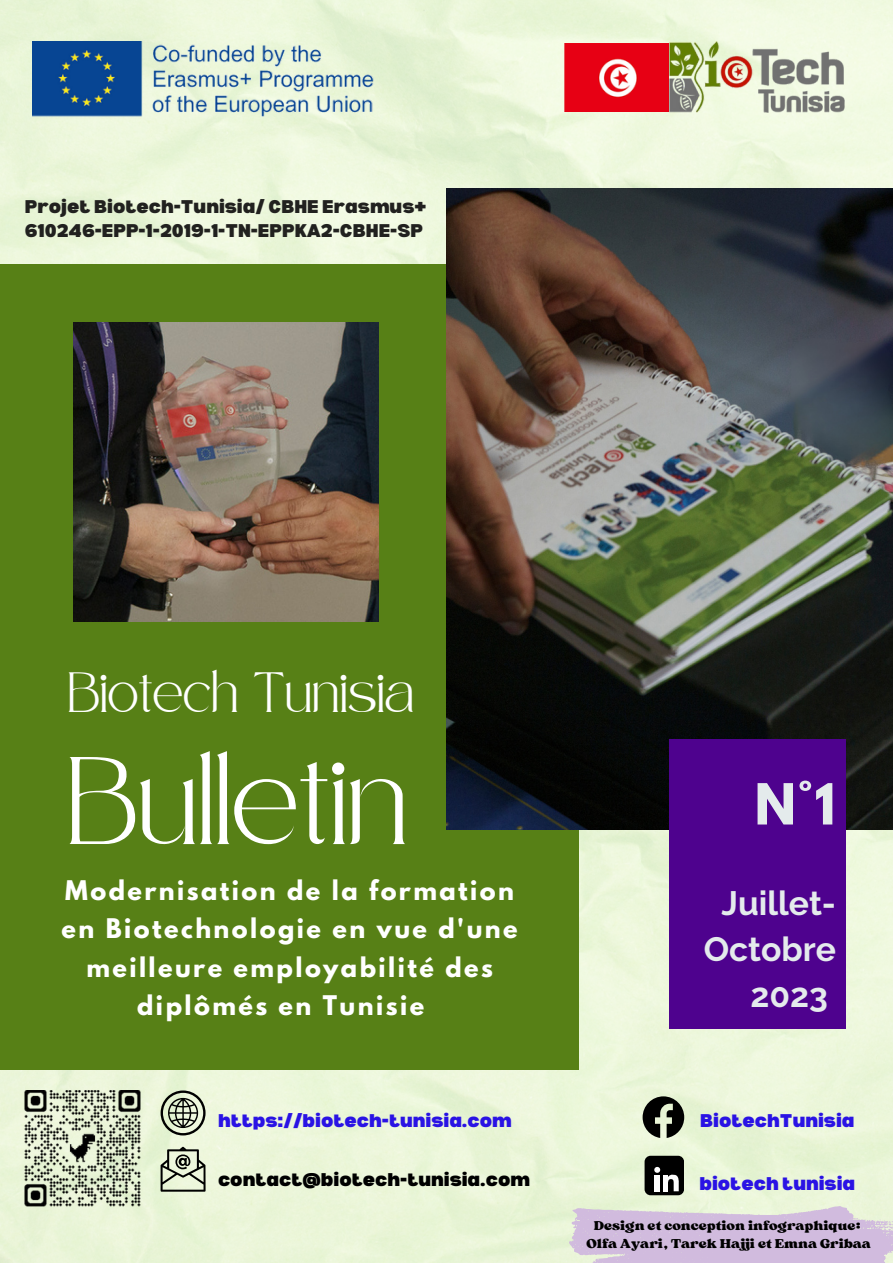
<style>
.page{position:relative;width:893px;height:1264px;background:#fff}
.page>*{position:absolute;margin:0;border:0;box-sizing:border-box;transform-origin:0 0}
.t1{font:60.75px "Safira March";letter-spacing:.01em;color:#fff}
.t2{font:700 50.1px "League Spartan";color:#e4ebec}
.t3{font:700 33.6px/46px "Raleway";color:#e4ebec;text-align:center}
.t4{font:27.75px "Safira March";letter-spacing:.01em;color:#fff}
.t5{font:700 24px "League Spartan";letter-spacing:.1em;color:#fff}
.t6{font:900 18px "Bernoru";color:#21211f}
.t7{font:900 18px "Bernoru";color:#2a13e4}
.t8{font:900 18px "Bernoru";color:#000}
.t9{font:13.5px "Sergio Trendy";color:#000}
</style>
<div class="page">
<img style="left:0;top:0;width:892px;height:1262px">
<div style="left:0;top:264px;width:579px;height:805px;background:#578016"></div>
<img style="left:446px;top:189px;width:446px;height:640px">
<div style="left:669px;top:739px;width:176px;height:289px;background:#4e028e"></div>
<img style="left:564px;top:42px;width:281px;height:71px">
<img style="left:32px;top:42px;width:374px;height:80px">
<img style="left:73px;top:322px;width:305px;height:299px">
<img style="left:25px;top:1090px;width:115px;height:116px">
<svg style="left:160px;top:1146px;width:45px;height:45px;background:#a8af9b"></svg>
<svg style="left:160px;top:1090px;width:45px;height:45px;background:#9ea692"></svg>
<svg style="left:642px;top:1096px;width:42px;height:41px;background:#5b5f54"></svg>
<div style="left:644px;top:1155px;width:40px;height:40px;background:#000;border-radius:6px"></div>
<svg style="left:654px;top:1166px;width:6px;height:6px"></svg>
<div style="left:654px;top:1174px;width:5px;height:17px;background:#fff"></div>
<hr style="left:663px;top:1174px;width:4px;height:17px;background:#fff">
<svg style="left:666px;top:1174px;width:13px;height:17px"></svg>
<svg style="left:564px;top:1205px;width:328px;height:57px;background:#d5c5dc"></svg>
<p class="t6" style="left:25px;top:196px;width:403px">Projet Biotech-Tunisia/ CBHE Erasmus+</p>
<p class="t6" style="left:25px;top:220px;width:400px">610246-EPP-1-2019-1-TN-EPPKA2-CBHE-SP</p>
<p class="t4" style="left:68px;top:686px;width:348px">Biotech Tunisia</p>
<p class="t1" style="left:68px;top:787px;width:341px">Bulletin</p>
<p class="t5" style="left:65px;top:878px;width:450px">Modernisation de la formation</p>
<p class="t5" style="left:62px;top:916px;width:457px">en Biotechnologie en vue d'une</p>
<p class="t5" style="left:86px;top:954px;width:408px">meilleure employabilité des</p>
<p class="t5" style="left:137px;top:993px;width:288px">diplômés en Tunisie</p>
<p class="t2" style="left:754px;top:779px;width:82px">N°1</p>
<p class="t3" style="left:703px;top:879px;width:134px">Juillet-<br>Octobre</p>
<p class="t3" style="left:750px;top:971px;width:79px">2023</p>
<p class="t7" style="left:218px;top:1110px;width:295px">https://biotech-tunisia.com</p>
<p class="t7" style="left:700px;top:1110px;width:156px">BiotechTunisia</p>
<p class="t8" style="left:218px;top:1169px;width:313px">contact@biotech-tunisia.com</p>
<p class="t7" style="left:699px;top:1172px;width:157px">biotech tunisia</p>
<p class="t9" style="left:594px;top:1216px;width:268px">Design et conception infographique:</p>
<p class="t9" style="left:586px;top:1234px;width:286px">Olfa Ayari, Tarek Hajji et Emna Gribaa</p>
</div>
